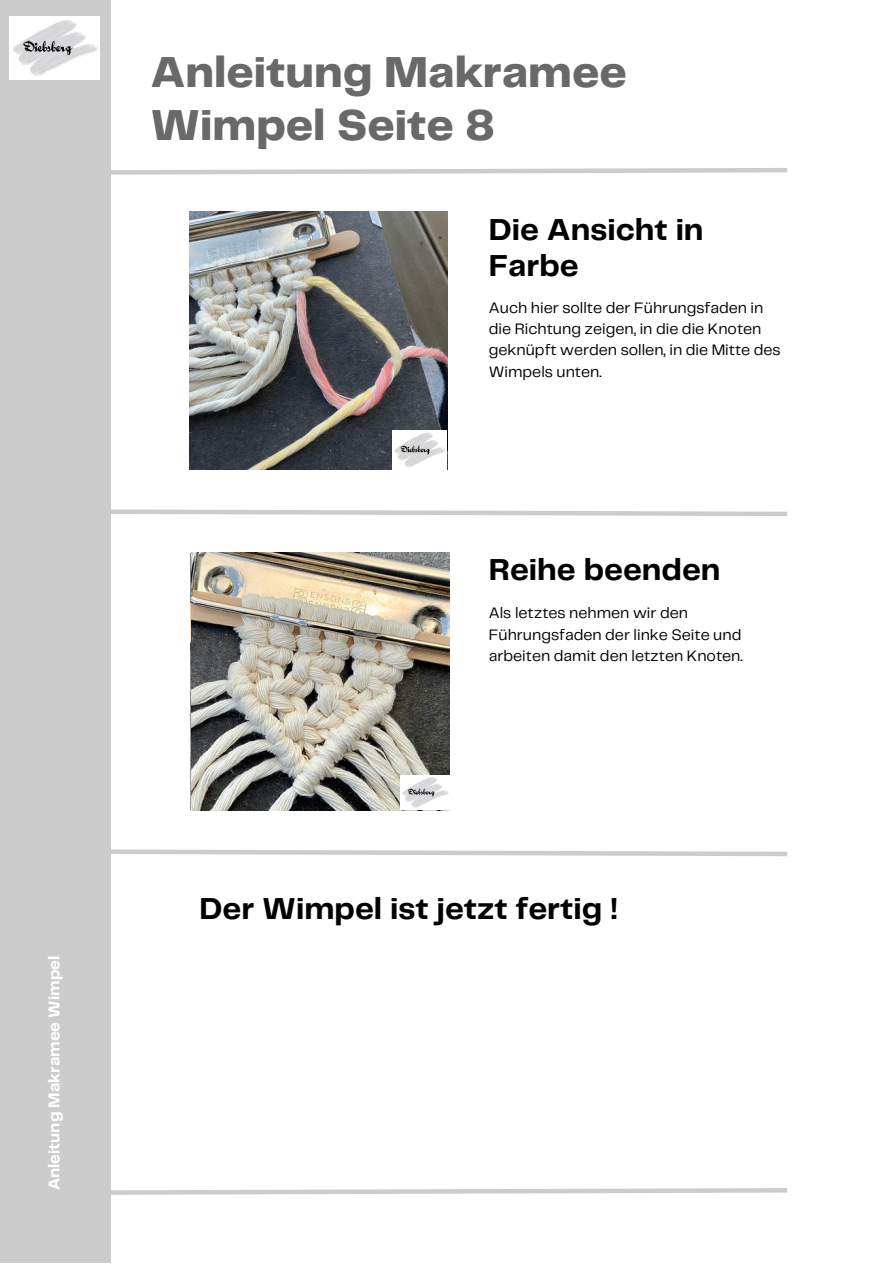
<style>
.page{position:relative;width:893px;height:1264px;background:#fff}
.page>*{position:absolute;margin:0;border:0;box-sizing:border-box;transform-origin:0 0}
.t1{font:800 45px "Telegraf";color:#696969}
.t2{font:700 31.5px/36px "Telegraf";color:#000}
.t3{font:700 16.2px "Telegraf";color:#fff}
.t4{font:15.75px/21.3px "Telegraf";color:#000}
</style>
<div class="page">
<div style="left:0;top:0;width:110px;height:1262px;background:#cccccd"></div>
<svg style="left:110px;top:1185px;width:677px;height:11px"></svg>
<svg style="left:110px;top:507px;width:678px;height:11px"></svg>
<svg style="left:110px;top:847px;width:677px;height:11px"></svg>
<svg style="left:110px;top:166px;width:677px;height:11px"></svg>
<img style="left:191px;top:552px;width:258px;height:258px">
<img style="left:190px;top:212px;width:257px;height:257px">
<img style="left:393px;top:431px;width:54px;height:38px">
<img style="left:10px;top:17px;width:90px;height:63px">
<img style="left:400px;top:776px;width:49px;height:33px">
<p class="t1" style="left:150px;top:53px;width:478px">Anleitung Makramee</p>
<p class="t1" style="left:150px;top:106px;width:346px">Wimpel Seite 8</p>
<p class="t2" style="left:488px;top:213px;width:216px">Die Ansicht in<br>Farbe</p>
<p class="t4" style="left:488px;top:297px;width:293px">Auch hier sollte der Führungsfaden in die Richtung zeigen, in die die Knoten geknüpft werden sollen, in die Mitte des<br>Wimpels unten.</p>
<p class="t2" style="left:488px;top:553px;width:233px">Reihe beenden</p>
<p class="t4" style="left:488px;top:603px;width:255px">Als letztes nehmen wir den<br>Führungsfaden der linke Seite und arbeiten damit den letzten Knoten.</p>
<p class="t3" style="left:47px;top:1190px;width:236px;rotate:-90deg">Anleitung Makramee Wimpel</p>
<p class="t2" style="left:199px;top:891px;width:420px">Der Wimpel ist jetzt fertig !</p>
</div>
